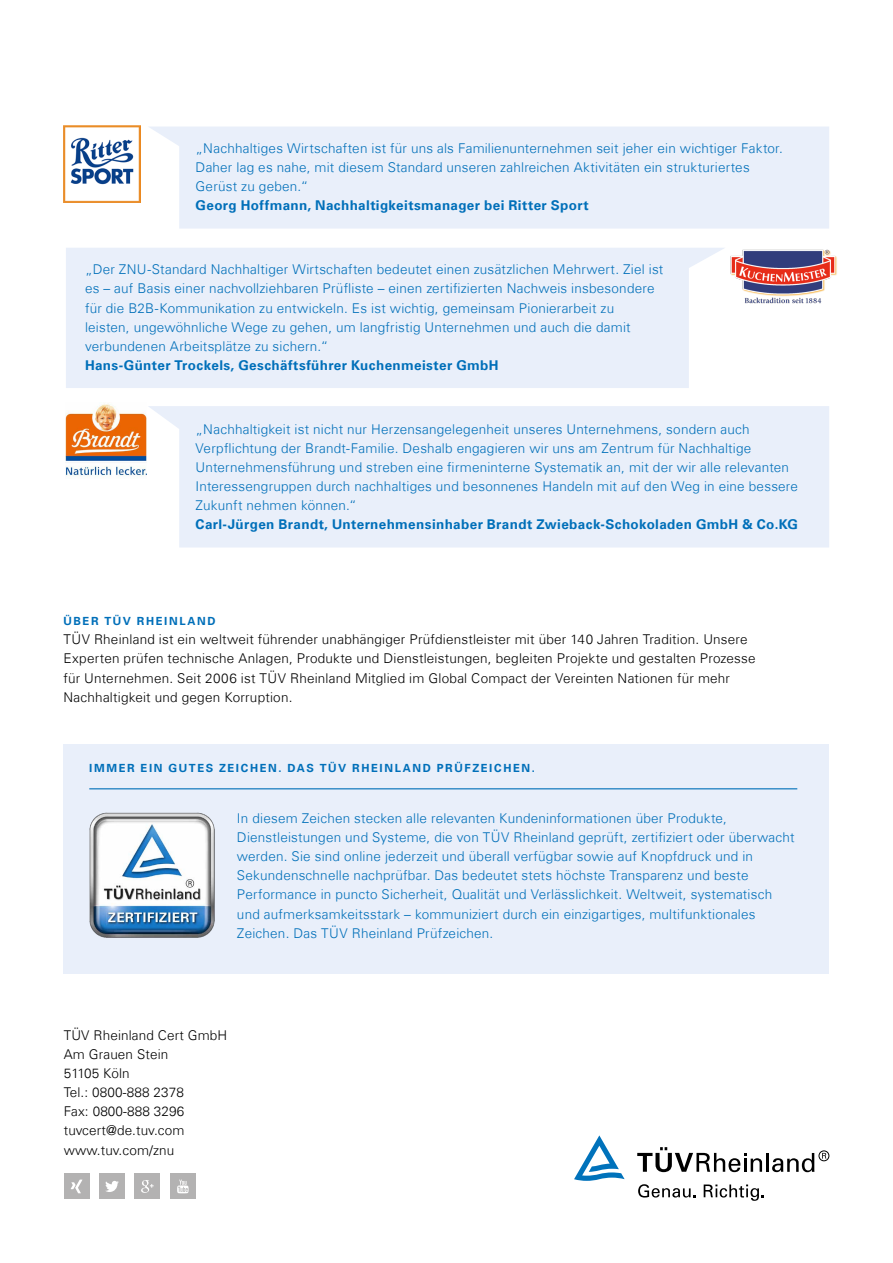
<style>
.page{position:relative;width:893px;height:1263px;background:#fff}
.page>*{position:absolute;margin:0;border:0;box-sizing:border-box;transform-origin:0 0}
.t1{font:300 13.5px/19.2px "Univers Com 45";letter-spacing:.015em;color:#006fb9}
.t2{font:300 13.5px/19.2px "Univers Com 45";letter-spacing:.015em;color:#000}
.t3{font:700 13.5px "Univers Com 65";letter-spacing:.025em;color:#006fb9}
.t4{font:700 11.25px "Univers Com 65";letter-spacing:.145em;color:#006fb9}
</style>
<div class="page">
<svg style="left:638px;top:1184px;width:58px;height:13px"></svg>
<svg style="left:704px;top:1184px;width:60px;height:17px"></svg>
<svg style="left:637px;top:1147px;width:125px;height:25px"></svg>
<hr style="left:766px;top:1153px;width:3px;height:19px;background:#000">
<svg style="left:772px;top:1153px;width:42px;height:19px"></svg>
<div style="left:819px;top:1150px;width:10px;height:11px;border:1px solid #000;border-radius:50%"></div>
<svg style="left:822px;top:1153px;width:4px;height:5px"></svg>
<svg style="left:574px;top:1135px;width:51px;height:46px"></svg>
<div style="left:149px;top:126px;width:680px;height:103px;background:#e9effa"></div>
<div style="left:66px;top:248px;width:658px;height:140px;background:#e9effa"></div>
<div style="left:148px;top:406px;width:681px;height:141px;background:#e9effa"></div>
<div style="left:64px;top:1174px;width:25px;height:25px;background:#b3b2b2"></div>
<svg style="left:71px;top:1179px;width:11px;height:14px"></svg>
<div style="left:99px;top:1174px;width:26px;height:25px;background:#b3b2b2"></div>
<svg style="left:105px;top:1181px;width:14px;height:11px"></svg>
<div style="left:135px;top:1174px;width:25px;height:25px;background:#b3b2b2"></div>
<svg style="left:141px;top:1180px;width:13px;height:13px"></svg>
<div style="left:170px;top:1174px;width:26px;height:25px;background:#b3b2b2"></div>
<svg style="left:177px;top:1179px;width:12px;height:14px"></svg>
<div style="left:64px;top:744px;width:765px;height:230px;background:#e9effa"></div>
<hr style="left:89px;top:788px;width:708px;height:1px;background:#006fb9">
<img style="left:89px;top:812px;width:126px;height:126px">
<img style="left:64px;top:126px;width:76px;height:77px">
<img style="left:66px;top:404px;width:81px;height:74px">
<img style="left:730px;top:249px;width:107px;height:55px">
<p class="t1" style="left:196px;top:139px;width:589px">„Nachhaltiges Wirtschaften ist für uns als Familienunternehmen seit jeher ein wichtiger Faktor.<br>Daher lag es nahe, mit diesem Standard unseren zahlreichen Aktivitäten ein strukturiertes<br>Gerüst zu geben.“</p>
<p class="t3" style="left:196px;top:198px;width:395px">Georg Hoffmann, Nachhaltigkeitsmanager bei Ritter Sport</p>
<p class="t1" style="left:85px;top:260px;width:580px">„Der ZNU-Standard Nachhaltiger Wirtschaften bedeutet einen zusätzlichen Mehrwert. Ziel ist es – auf Basis einer nachvollziehbaren Prüfliste – einen zertifizierten Nachweis insbesondere für die B2B-Kommunikation zu entwickeln. Es ist wichtig, gemeinsam Pionierarbeit zu<br>leisten, ungewöhnliche Wege zu gehen, um langfristig Unternehmen und auch die damit verbundenen Arbeitsplätze zu sichern.“</p>
<p class="t3" style="left:85px;top:357px;width:415px">Hans-Günter Trockels, Geschäftsführer Kuchenmeister GmbH</p>
<p class="t1" style="left:196px;top:419px;width:604px">„Nachhaltigkeit ist nicht nur Herzensangelegenheit unseres Unternehmens, sondern auch Verpflichtung der Brandt-Familie. Deshalb engagieren wir uns am Zentrum für Nachhaltige Unternehmensführung und streben eine firmeninterne Systematik an, mit der wir alle relevanten Interessengruppen durch nachhaltiges und besonnenes Handeln mit auf den Weg in eine bessere Zukunft nehmen können.“</p>
<p class="t3" style="left:196px;top:516px;width:604px">Carl-Jürgen Brandt, Unternehmensinhaber Brandt Zwieback-Schokoladen GmbH &amp; Co.KG</p>
<p class="t4" style="left:63px;top:614px;width:154px">ÜBER TÜV RHEINLAND</p>
<p class="t2" style="left:63px;top:630px;width:694px">TÜV Rheinland ist ein weltweit führender unabhängiger Prüfdienstleister mit über 140 Jahren Tradition. Unsere Experten prüfen technische Anlagen, Produkte und Dienstleistungen, begleiten Projekte und gestalten Prozesse für Unternehmen. Seit 2006 ist TÜV Rheinland Mitglied im Global Compact der Vereinten Nationen für mehr Nachhaltigkeit und gegen Korruption.</p>
<p class="t4" style="left:89px;top:761px;width:447px">IMMER EIN GUTES ZEICHEN. DAS TÜV RHEINLAND PRÜFZEICHEN.</p>
<p class="t1" style="left:237px;top:808px;width:559px">In diesem Zeichen stecken alle relevanten Kundeninformationen über Produkte, Dienstleistungen und Systeme, die von TÜV Rheinland geprüft, zertifiziert oder überwacht werden. Sie sind online jederzeit und überall verfügbar sowie auf Knopfdruck und in Sekundenschnelle nachprüfbar. Das bedeutet stets höchste Transparenz und beste Performance in puncto Sicherheit, Qualität und Verlässlichkeit. Weltweit, systematisch und aufmerksamkeitsstark – kommuniziert durch ein einzigartiges, multifunktionales Zeichen. Das TÜV Rheinland Prüfzeichen.</p>
<p class="t2" style="left:64px;top:1025px;width:165px">TÜV Rheinland Cert GmbH<br>Am Grauen Stein<br>51105 Köln<br>Tel.: 0800-888 2378<br>Fax: 0800-888 3296 tuvcert@de.tuv.com www.tuv.com/znu</p>
</div>
